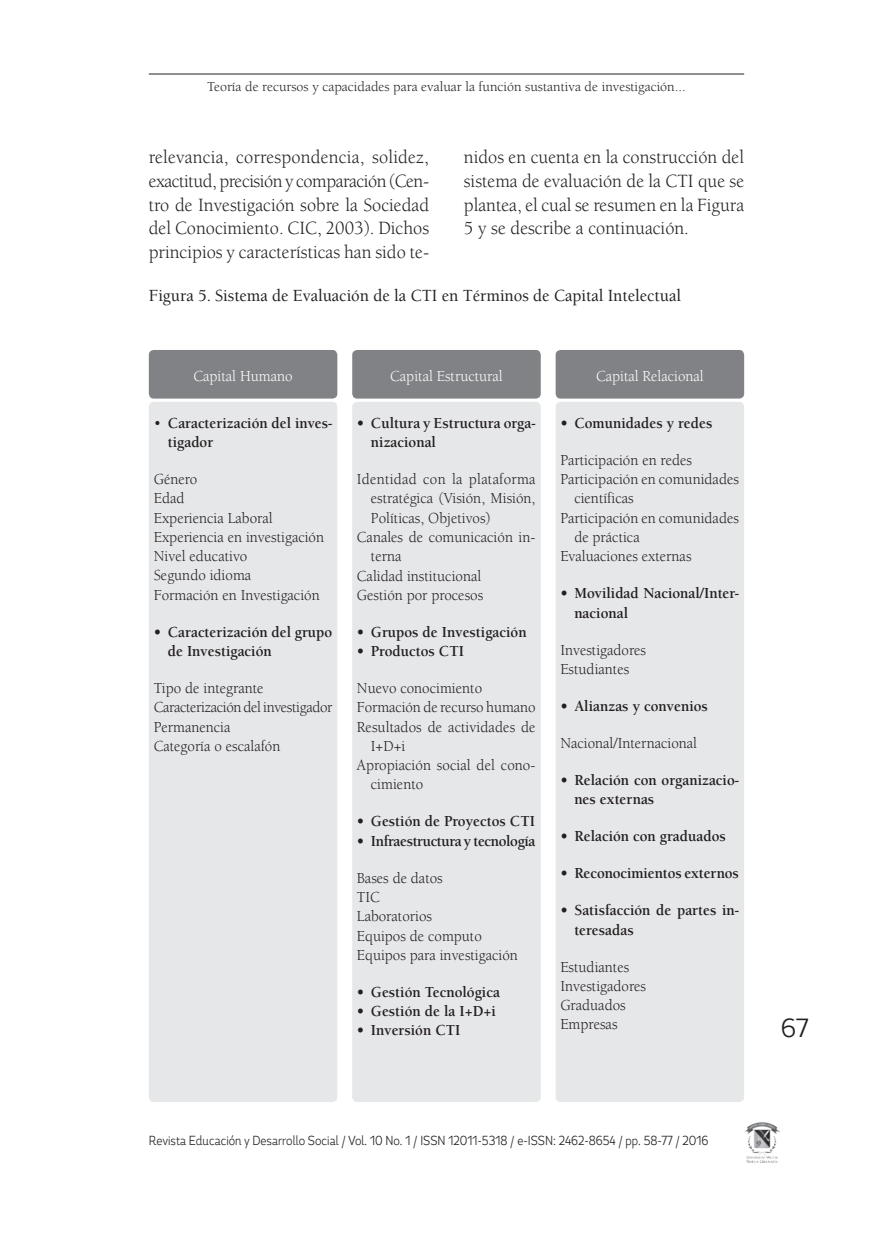
<style>
.page{position:relative;width:893px;height:1241px;background:#fff}
.page>*{position:absolute;margin:0;border:0;box-sizing:border-box;transform-origin:0 0}
.t1{font:300 26.25px "Magallanes Cond";color:#231f20}
.t2{font:19.25px/23.6px "Berkeley";color:#231f20;text-align:justify;scale:.95 1}
.t3{font:500 17.5px "Berkeley";color:#231f20;scale:.95 1}
.t4{font:15.75px/19.2px "Berkeley";color:#231f20;scale:.95 1}
.t5{font:700 15.75px/19.2px "Berkeley";color:#231f20;scale:.95 1}
.t6{font:15.75px "Berkeley";color:#fff;scale:.95 1}
.t7{font:700 15.75px "Berkeley";letter-spacing:-.025em;color:#231f20;scale:.95 1}
.t8{font:15.75px "Berkeley";letter-spacing:.02em;color:#231f20;scale:.95 1}
.t9{font:14px "Berkeley";color:#231f20}
.t10{font:300 13.12px "Magallanes Cond";color:#231f20;scale:.9 1}
.s1{font-weight:400}
</style>
<div class="page">
<img style="left:744px;top:1122px;width:35px;height:40px">
<hr style="left:149px;top:74px;width:595px;height:1px;background:#231f20">
<div style="left:149px;top:350px;width:188px;height:48px;background:#808285;border-radius:5px"></div>
<div style="left:352px;top:350px;width:189px;height:48px;background:#808285;border-radius:5px"></div>
<div style="left:556px;top:350px;width:188px;height:48px;background:#808285;border-radius:5px"></div>
<div style="left:149px;top:402px;width:188px;height:699px;background:#e6e7e9;border-radius:5px"></div>
<div style="left:352px;top:402px;width:189px;height:699px;background:#e6e7e9;border-radius:5px"></div>
<div style="left:556px;top:402px;width:188px;height:699px;background:#e6e7e9;border-radius:5px"></div>
<p class="t9" style="left:207px;top:79px;width:480px">Teoría de recursos y capacidades para evaluar la función sustantiva de investigación...</p>
<p class="t2" style="left:149px;top:146px;width:297px">relevancia, correspondencia, solidez, exactitud, precisión y comparación (Cen&shy;tro de Investigación sobre la Sociedad del Conocimiento. CIC, 2003). Dichos principios y características han sido te-</p>
<p class="t2" style="left:464px;top:146px;width:297px">nidos en cuenta en la construcción del sistema de evaluación de la CTI que se plantea, el cual se resumen en la Figura 5 y se describe a continuación.</p>
<p class="t3" style="left:149px;top:286px;width:562px">Figura 5. Sistema de Evaluación de la CTI en Términos de Capital Intelectual</p>
<p class="t6" style="left:193px;top:367px;width:106px">Capital Humano</p>
<p class="t6" style="left:390px;top:367px;width:120px">Capital Estructural</p>
<p class="t6" style="left:596px;top:367px;width:115px">Capital Relacional</p>
<p class="t5" style="left:168px;top:413px;width:175px;text-indent:-14px"><span class="s1">•</span> Caracterización del inves&shy;tigador</p>
<p class="t4" style="left:154px;top:470px;width:181px">Género<br>Edad<br>Experiencia Laboral<br>Experiencia en investigación<br>Nivel educativo<br>Segundo idioma<br>Formación en Investigación</p>
<p class="t5" style="left:168px;top:622px;width:175px;text-indent:-14px">• Caracterización del grupo de Investigación</p>
<p class="t4" style="left:154px;top:678px;width:190px">Tipo de integrante<br>Caracterización del investigador<br>Permanencia<br>Categoría o escalafón</p>
<p class="t5" style="left:371px;top:413px;width:175px;text-indent:-14px">• Cultura y Estructura orga&shy;nizacional</p>
<p class="t8" style="left:357px;top:471px;width:190px">Identidad con la plataforma</p>
<p class="t4" style="left:371px;top:489px;width:175px">estratégica (Visión, Misión,</p>
<p class="t4" style="left:371px;top:508px;width:127px">Políticas, Objetivos)</p>
<p class="t4" style="left:357px;top:527px;width:189px">Canales de comunicación in-</p>
<p class="t4" style="left:371px;top:547px;width:34px">terna</p>
<p class="t4" style="left:357px;top:566px;width:132px">Calidad institucional</p>
<p class="t4" style="left:357px;top:585px;width:134px">Gestión por procesos</p>
<p class="t5" style="left:357px;top:622px;width:180px">• Grupos de Investigación</p>
<p class="t5" style="left:357px;top:641px;width:114px">• Productos CTI</p>
<p class="t4" style="left:357px;top:678px;width:133px">Nuevo conocimiento</p>
<p class="t4" style="left:357px;top:698px;width:190px">Formación de recurso humano</p>
<p class="t4" style="left:357px;top:717px;width:190px">Resultados de actividades de</p>
<p class="t4" style="left:371px;top:736px;width:38px">I+D+i</p>
<p class="t4" style="left:357px;top:755px;width:189px">Apropiación social del cono-</p>
<p class="t4" style="left:371px;top:775px;width:57px">cimiento</p>
<p class="t5" style="left:357px;top:812px;width:189px">• Gestión de Proyectos CTI</p>
<p class="t7" style="left:357px;top:832px;width:189px">• Infraestructura y tecnología</p>
<p class="t4" style="left:357px;top:868px;width:171px">Bases de datos<br>TIC<br>Laboratorios<br>Equipos de computo<br>Equipos para investigación</p>
<p class="t5" style="left:357px;top:982px;width:152px">• Gestión Tecnológica</p>
<p class="t5" style="left:357px;top:1001px;width:148px">• Gestión de la I+D+i</p>
<p class="t5" style="left:357px;top:1020px;width:111px">• Inversión CTI</p>
<p class="t5" style="left:560px;top:413px;width:162px">• Comunidades y redes</p>
<p class="t4" style="left:560px;top:450px;width:140px">Participación en redes</p>
<p class="t4" style="left:560px;top:470px;width:189px">Participación en comunidades</p>
<p class="t4" style="left:574px;top:489px;width:64px">científicas</p>
<p class="t4" style="left:560px;top:508px;width:189px">Participación en comunidades</p>
<p class="t4" style="left:574px;top:527px;width:70px">de práctica</p>
<p class="t4" style="left:560px;top:547px;width:140px">Evaluaciones externas</p>
<p class="t5" style="left:574px;top:584px;width:175px;text-indent:-14px">• Movilidad Nacional/Inter&shy;nacional</p>
<p class="t4" style="left:560px;top:640px;width:92px">Investigadores<br>Estudiantes</p>
<p class="t5" style="left:560px;top:696px;width:157px">• Alianzas y convenios</p>
<p class="t4" style="left:560px;top:733px;width:145px">Nacional/Internacional</p>
<p class="t5" style="left:574px;top:770px;width:175px;text-indent:-14px">• Relación con organizacio&shy;nes externas</p>
<p class="t5" style="left:560px;top:826px;width:176px">• Relación con graduados</p>
<p class="t5" style="left:560px;top:863px;width:189px">• Reconocimientos externos</p>
<p class="t5" style="left:574px;top:900px;width:175px;text-indent:-14px">• Satisfacción de partes in&shy;teresadas</p>
<p class="t4" style="left:560px;top:957px;width:92px">Estudiantes<br>Investigadores<br>Graduados<br>Empresas</p>
<h1 class="t1" style="left:781px;top:1011px;width:29px">67</h1>
<p class="t10" style="left:149px;top:1131px;width:623px">Revista Educación y Desarrollo Social / Vol. 10 No. 1 / ISSN 12011-5318 / e-ISSN: 2462-8654 / pp. 58-77 / 2016</p>
</div>
